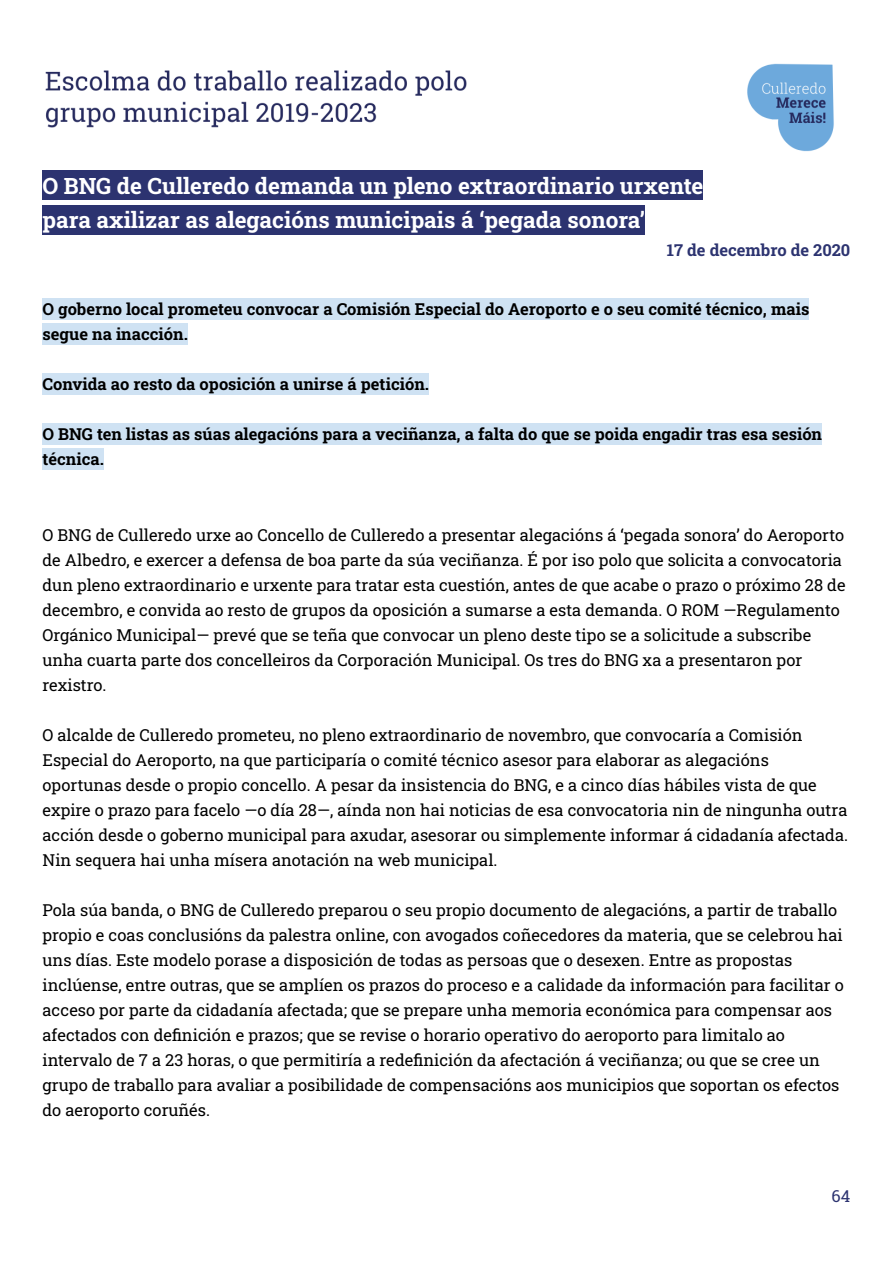
<style>
.page{position:relative;width:894px;height:1263px;background:#fff}
.page>*{position:absolute;margin:0;border:0;box-sizing:border-box;transform-origin:0 0}
.t1{font:700 22.5px/34px "Roboto Slab";color:#fff}
.t2{font:16.5px/25px "Roboto Slab";color:#000}
.t3{font:700 16.5px/25px "Roboto Slab";color:#000}
.t4{font:700 16.5px "Roboto Slab";color:#2c3370}
.t5{font:16.5px "Roboto Slab";color:#2c3370}
</style>
<div class="page">
<div style="left:43px;top:171px;width:660px;height:29px;background:#2c3370"></div>
<div style="left:43px;top:205px;width:602px;height:29px;background:#2c3370"></div>
<div style="left:43px;top:298px;width:766px;height:22px;background:#cfe2f3"></div>
<div style="left:43px;top:323px;width:145px;height:22px;background:#cfe2f3"></div>
<div style="left:43px;top:373px;width:386px;height:22px;background:#cfe2f3"></div>
<div style="left:43px;top:423px;width:779px;height:22px;background:#cfe2f3"></div>
<div style="left:43px;top:448px;width:61px;height:22px;background:#cfe2f3"></div>
<img style="left:45px;top:63px;width:789px;height:89px">
<h1 class="t1" style="left:43px;top:168px;width:662px">O BNG de Culleredo demanda un pleno extraordinario urxente para axilizar as alegacións municipais á ‘pegada sonora’</h1>
<p class="t4" style="left:667px;top:239px;width:185px">17 de decembro de 2020</p>
<p class="t3" style="left:43px;top:296px;width:768px">O goberno local prometeu convocar a Comisión Especial do Aeroporto e o seu comité técnico, mais segue na inacción.</p>
<p class="t3" style="left:43px;top:371px;width:388px">Convida ao resto da oposición a unirse á petición.</p>
<p class="t3" style="left:43px;top:421px;width:781px">O BNG ten listas as súas alegacións para a veciñanza, a falta do que se poida engadir tras esa sesión técnica.</p>
<p class="t2" style="left:43px;top:522px;width:805px">O BNG de Culleredo urxe ao Concello de Culleredo a presentar alegacións á ‘pegada sonora’ do Aeroporto de Albedro, e exercer a defensa de boa parte da súa veciñanza. É por iso polo que solicita a convocatoria dun pleno extraordinario e urxente para tratar esta cuestión, antes de que acabe o prazo o próximo 28 de decembro, e convida ao resto de grupos da oposición a sumarse a esta demanda. O ROM —Regulamento Orgánico Municipal— prevé que se teña que convocar un pleno deste tipo se a solicitude a subscribe unha cuarta parte dos concelleiros da Corporación Municipal. Os tres do BNG xa a presentaron por rexistro.</p>
<p class="t2" style="left:43px;top:722px;width:807px">O alcalde de Culleredo prometeu, no pleno extraordinario de novembro, que convocaría a Comisión Especial do Aeroporto, na que participaría o comité técnico asesor para elaborar as alegacións oportunas desde o propio concello. A pesar da insistencia do BNG, e a cinco días hábiles vista de que expire o prazo para facelo —o día 28—, aínda non hai noticias de esa convocatoria nin de ningunha outra acción desde o goberno municipal para axudar, asesorar ou simplemente informar á cidadanía afectada.<br>Nin sequera hai unha mísera anotación na web municipal.</p>
<p class="t2" style="left:43px;top:897px;width:803px">Pola súa banda, o BNG de Culleredo preparou o seu propio documento de alegacións, a partir de traballo propio e coas conclusións da palestra online, con avogados coñecedores da materia, que se celebrou hai uns días. Este modelo porase a disposición de todas as persoas que o desexen. Entre as propostas inclúense, entre outras, que se amplíen os prazos do proceso e a calidade da información para facilitar o acceso por parte da cidadanía afectada; que se prepare unha memoria económica para compensar aos afectados con definición e prazos; que se revise o horario operativo do aeroporto para limitalo ao intervalo de 7 a 23 horas, o que permitiría a redefinición da afectación á veciñanza; ou que se cree un grupo de traballo para avaliar a posibilidade de compensacións aos municipios que soportan os efectos do aeroporto coruñés.</p>
<p class="t5" style="left:832px;top:1184px;width:20px">64</p>
</div>
